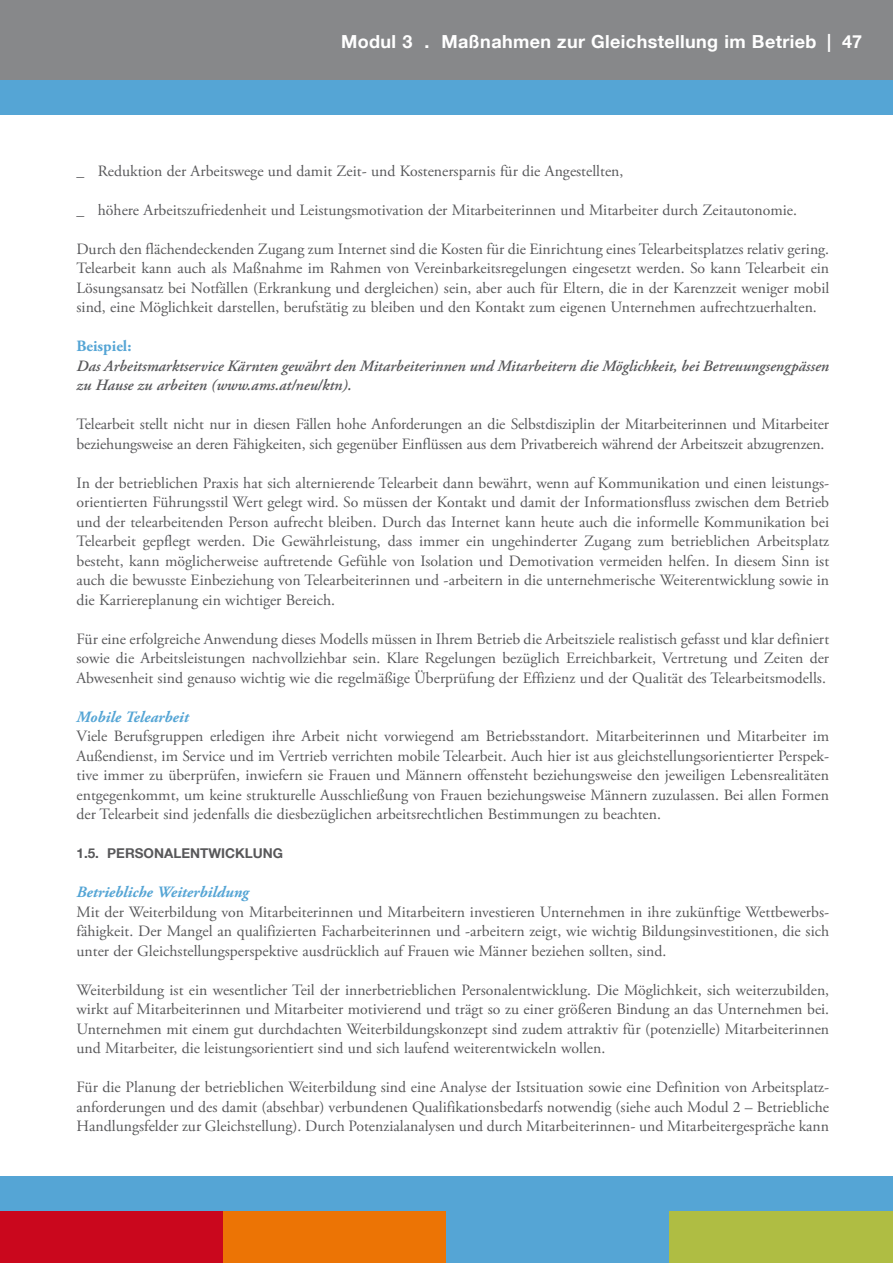
<style>
.page{position:relative;width:893px;height:1263px;background:#fff}
.page>*{position:absolute;margin:0;border:0;box-sizing:border-box;transform-origin:0 0}
.t1{font:700 18px "Helvetica Neue LT Com";letter-spacing:.02em;color:#fff}
.t2{font:15.75px/19.5px "Adobe Garamond Pro";color:#58585a;text-align:justify}
.t3{font:italic 600 15.75px/19.5px "Adobe Garamond Pro";color:#58585a}
.t4{font:italic 700 15.75px "Adobe Garamond Pro";color:#55a5d5}
.t5{font:700 15.75px "Adobe Garamond Pro";color:#55a5d5}
.t6{font:700 13.5px "Helvetica Neue LT Com";color:#58585a}
</style>
<div class="page">
<div style="left:0;top:0;width:893px;height:82px;background:#87888a"></div>
<div style="left:0;top:81px;width:893px;height:34px;background:#55a5d5"></div>
<div style="left:0;top:1178px;width:223px;height:85px;background:#ca071d"></div>
<div style="left:223px;top:1178px;width:223px;height:85px;background:#ec7405"></div>
<div style="left:446px;top:1178px;width:224px;height:85px;background:#55a5d5"></div>
<div style="left:670px;top:1178px;width:223px;height:85px;background:#afbd43"></div>
<div style="left:0;top:1177px;width:893px;height:34px;background:#55a5d5"></div>
<p class="t1" style="left:341px;top:30px;width:523px">Modul 3 . Maßnahmen zur Gleichstellung im Betrieb | 47</p>
<p class="t2" style="left:77px;top:161px;width:548px">_ Reduktion der Arbeitswege und damit Zeit- und Kostenersparnis für die Angestellten,</p>
<p class="t2" style="left:77px;top:200px;width:722px">_ höhere Arbeitszufriedenheit und Leistungsmotivation der Mitarbeiterinnen und Mitarbeiter durch Zeitautonomie.</p>
<p class="t2" style="left:77px;top:239px;width:754px">Durch den flächendeckenden Zugang zum Internet sind die Kosten für die Einrichtung eines Telearbeitsplatzes relativ gering.<br>Telearbeit kann auch als Maßnahme im Rahmen von Vereinbarkeitsregelungen eingesetzt werden. So kann Telearbeit ein Lösungsansatz bei Notfällen (Erkrankung und dergleichen) sein, aber auch für Eltern, die in der Karenzzeit weniger mobil sind, eine Möglichkeit darstellen, berufstätig zu bleiben und den Kontakt zum eigenen Unternehmen aufrechtzuerhalten.</p>
<p class="t5" style="left:77px;top:337px;width:56px">Beispiel:</p>
<p class="t3" style="left:77px;top:356px;width:754px">Das Arbeitsmarktservice Kärnten gewährt den Mitarbeiterinnen und Mitarbeitern die Möglichkeit, bei Betreuungsengpässen zu Hause zu arbeiten (www.ams.at/neu/ktn).</p>
<p class="t2" style="left:77px;top:415px;width:754px">Telearbeit stellt nicht nur in diesen Fällen hohe Anforderungen an die Selbstdisziplin der Mitarbeiterinnen und Mitarbeiter beziehungsweise an deren Fähigkeiten, sich gegenüber Einflüssen aus dem Privatbereich während der Arbeitszeit abzugrenzen.</p>
<p class="t2" style="left:77px;top:473px;width:754px">In der betrieblichen Praxis hat sich alternierende Telearbeit dann bewährt, wenn auf Kommunikation und einen leistungs&shy;orientierten Führungsstil Wert gelegt wird. So müssen der Kontakt und damit der Informationsfluss zwischen dem Betrieb und der telearbeitenden Person aufrecht bleiben. Durch das Internet kann heute auch die informelle Kommunikation bei Telearbeit gepflegt werden. Die Gewährleistung, dass immer ein ungehinderter Zugang zum betrieblichen Arbeitsplatz besteht, kann möglicherweise auftretende Gefühle von Isolation und Demotivation vermeiden helfen. In diesem Sinn ist auch die bewusste Einbeziehung von Telearbeiterinnen und -arbeitern in die unternehmerische Weiterentwicklung sowie in die Karriereplanung ein wichtiger Bereich.</p>
<p class="t2" style="left:77px;top:629px;width:754px">Für eine erfolgreiche Anwendung dieses Modells müssen in Ihrem Betrieb die Arbeitsziele realistisch gefasst und klar definiert sowie die Arbeitsleistungen nachvollziehbar sein. Klare Regelungen bezüglich Erreichbarkeit, Vertretung und Zeiten der Abwesenheit sind genauso wichtig wie die regelmäßige Überprüfung der Effizienz und der Qualität des Telearbeitsmodells.</p>
<p class="t4" style="left:77px;top:707px;width:114px">Mobile Telearbeit</p>
<p class="t2" style="left:77px;top:727px;width:754px">Viele Berufsgruppen erledigen ihre Arbeit nicht vorwiegend am Betriebsstandort. Mitarbeiterinnen und Mitarbeiter im Außendienst, im Service und im Vertrieb verrichten mobile Telearbeit. Auch hier ist aus gleichstellungsorientierter Perspek&shy;tive immer zu überprüfen, inwiefern sie Frauen und Männern offensteht beziehungsweise den jeweiligen Lebensrealitäten entgegenkommt, um keine strukturelle Ausschließung von Frauen beziehungsweise Männern zuzulassen. Bei allen Formen der Telearbeit sind jedenfalls die diesbezüglichen arbeitsrechtlichen Bestimmungen zu beachten.</p>
<p class="t6" style="left:77px;top:845px;width:208px">1.5. Personalentwicklung</p>
<p class="t4" style="left:77px;top:883px;width:174px">Betriebliche Weiterbildung</p>
<p class="t2" style="left:77px;top:902px;width:754px">Mit der Weiterbildung von Mitarbeiterinnen und Mitarbeitern investieren Unternehmen in ihre zukünftige Wettbewerbs&shy;fähigkeit. Der Mangel an qualifizierten Facharbeiterinnen und -arbeitern zeigt, wie wichtig Bildungsinvestitionen, die sich unter der Gleichstellungsperspektive ausdrücklich auf Frauen wie Männer beziehen sollten, sind.</p>
<p class="t2" style="left:77px;top:980px;width:754px">Weiterbildung ist ein wesentlicher Teil der innerbetrieblichen Personalentwicklung. Die Möglichkeit, sich weiterzubilden, wirkt auf Mitarbeiterinnen und Mitarbeiter motivierend und trägt so zu einer größeren Bindung an das Unternehmen bei.<br>Unternehmen mit einem gut durchdachten Weiterbildungskonzept sind zudem attraktiv für (potenzielle) Mitarbeiterinnen und Mitarbeiter, die leistungsorientiert sind und sich laufend weiterentwickeln wollen.</p>
<p class="t2" style="left:77px;top:1078px;width:754px">Für die Planung der betrieblichen Weiterbildung sind eine Analyse der Istsituation sowie eine Definition von Arbeitsplatz&shy;anforderungen und des damit (absehbar) verbundenen Qualifikationsbedarfs notwendig (siehe auch Modul 2 – Betriebliche Handlungsfelder zur Gleichstellung). Durch Potenzialanalysen und durch Mitarbeiterinnen- und Mitarbeitergespräche kann</p>
</div>
